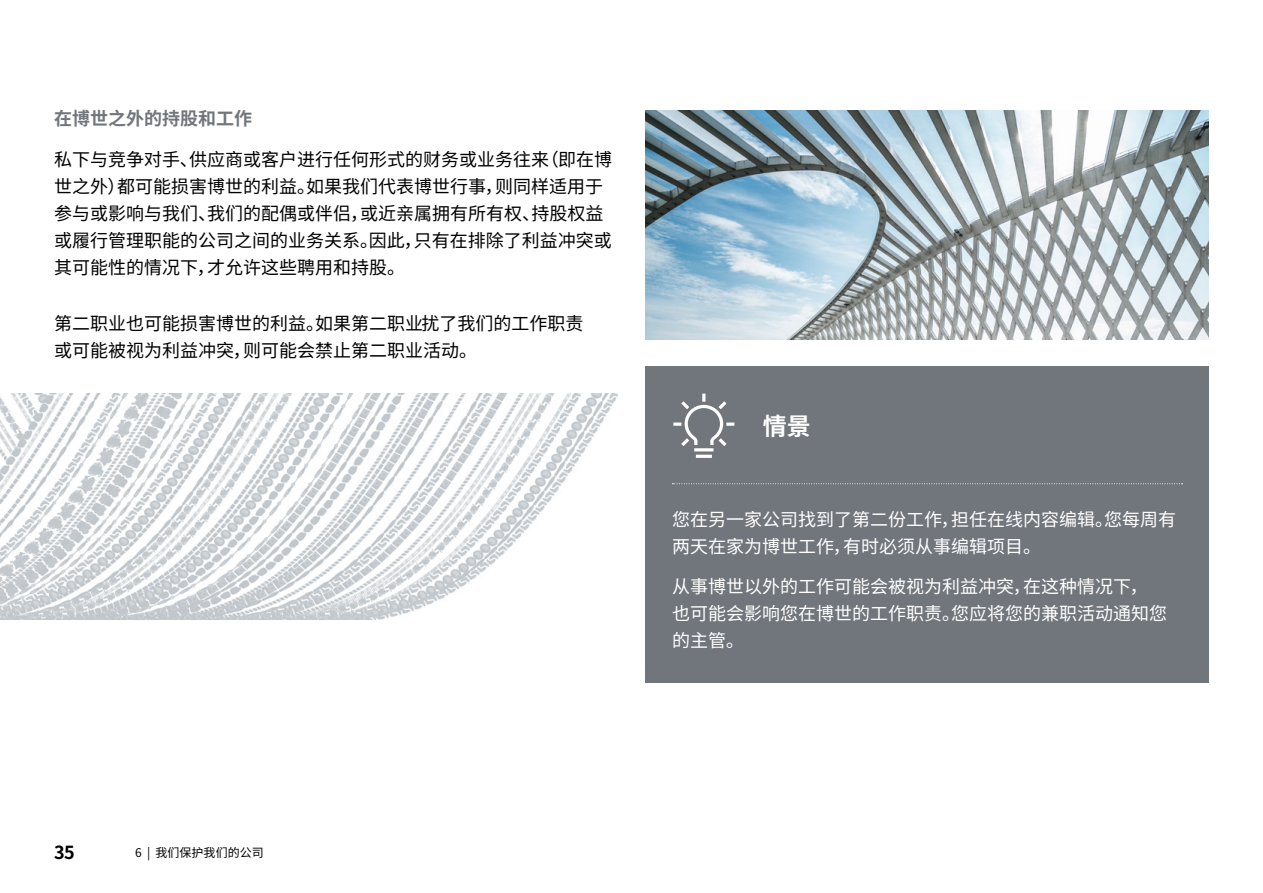
<style>
.page{position:relative;width:1263px;height:893px;background:#fff}
.page>*{position:absolute;margin:0;border:0;box-sizing:border-box;transform-origin:0 0}
.t1{font:700 24px "Noto Sans SC";color:#fff}
.t2{font:18px/27px "Noto Sans SC";color:#000}
.t3{font:18px/27px "Noto Sans SC";color:#fff}
.t4{font:700 18px "Noto Sans SC";color:#71767c}
.t5{font:700 18px "Noto Sans SC";color:#000}
.t6{font:12px "Noto Sans SC";color:#000}
</style>
<div class="page">
<div style="left:645px;top:367px;width:564px;height:117px;background:#71767c"></div>
<svg style="left:673px;top:394px;width:61px;height:64px"></svg>
<div style="left:645px;top:484px;width:564px;height:199px;background:#71767c"></div>
<svg style="left:672px;top:483px;width:510px;height:1px"></svg>
<img style="left:645px;top:111px;width:564px;height:229px">
<img style="left:0;top:394px;width:618px;height:226px">
<p class="t4" style="left:54px;top:109px;width:199px">在博世之外的持股和工作</p>
<p class="t2" style="left:54px;top:146px;width:559px">私下与竞争对手、供应商或客户进行任何形式的财务或业务往来（即在博世之外）都可能损害博世的利益。如果我们代表博世行事，则同样适用于参与或影响与我们、我们的配偶或伴侣，或近亲属拥有所有权、持股权益或履行管理职能的公司之间的业务关系。因此，只有在排除了利益冲突或其可能性的情况下，才允许这些聘用和持股。</p>
<p class="t2" style="left:54px;top:310px;width:531px">第二职业也可能损害博世的利益。如果第二职业扰了我们的工作职责或可能被视为利益冲突，则可能会禁止第二职业活动。</p>
<h1 class="t1" style="left:763px;top:412px;width:49px">情景</h1>
<p class="t3" style="left:672px;top:506px;width:505px">您在另一家公司找到了第二份工作，担任在线内容编辑。您每周有两天在家为博世工作，有时必须从事编辑项目。</p>
<p class="t3" style="left:672px;top:573px;width:496px">从事博世以外的工作可能会被视为利益冲突，在这种情况下，也可能会影响您在博世的工作职责。您应将您的兼职活动通知您的主管。</p>
<p class="t5" style="left:54px;top:842px;width:22px">35</p>
<p class="t6" style="left:135px;top:846px;width:130px">6 | 我们保护我们的公司</p>
</div>
